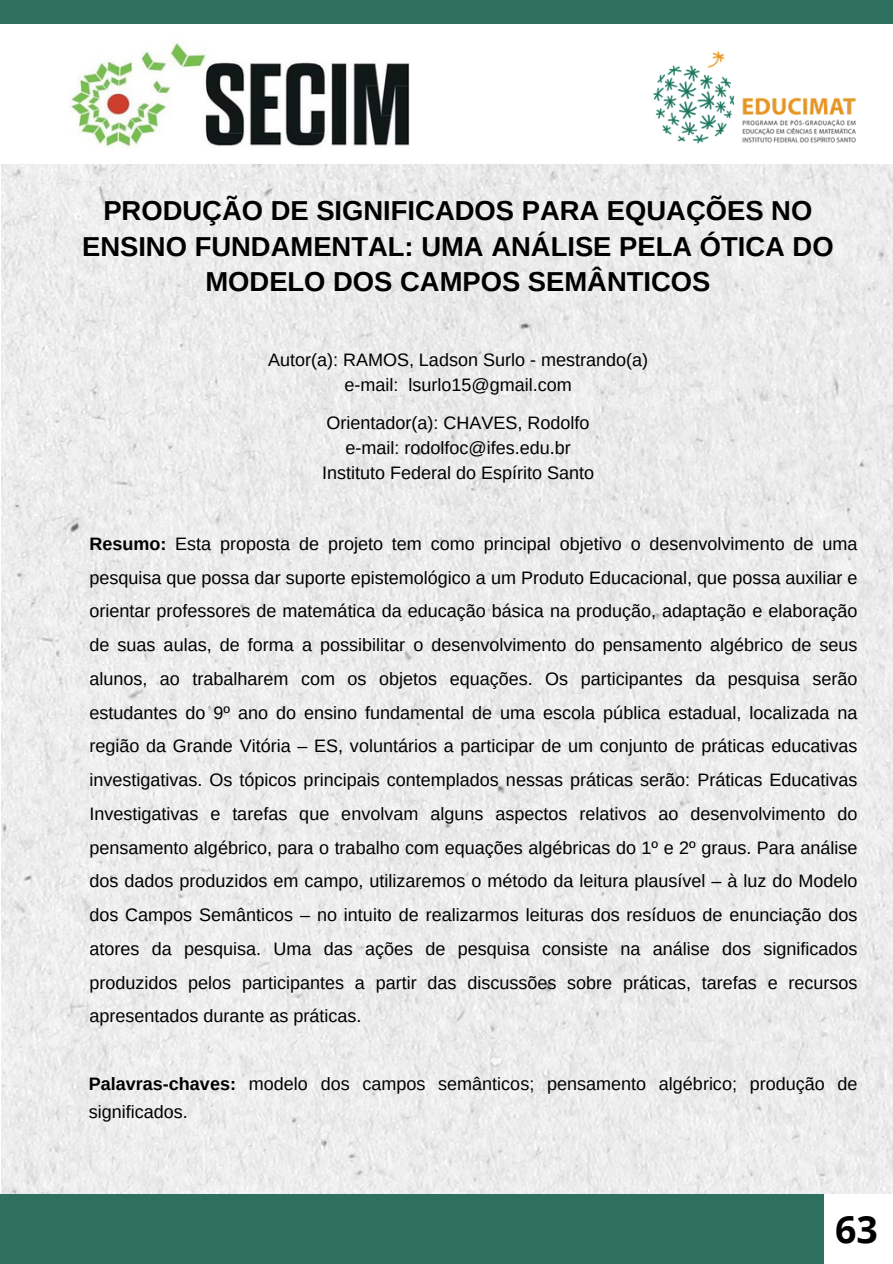
<style>
.page{position:relative;width:893px;height:1264px;background:#fff}
.page>*{position:absolute;margin:0;border:0;box-sizing:border-box;transform-origin:0 0}
.t1{font:700 37.5px "Open Sans";color:#000}
.t2{font:700 27.45px/35.4px "Arimo";color:#000;text-align:center}
.t3{font:18px/33.8px "Arimo";color:#000;text-align:center}
.s1{font-weight:700}
</style>
<div class="page">
<img style="left:1px;top:164px;width:891px;height:1029px">
<div style="left:0;top:0;width:892px;height:24px;background:#2c705d"></div>
<div style="left:0;top:1193px;width:823px;height:70px;background:#2c705d"></div>
<img style="left:653px;top:51px;width:203px;height:93px">
<img style="left:69px;top:42px;width:340px;height:106px">
<h2 class="t2" style="left:82px;top:193px;width:753px">PRODUÇÃO DE SIGNIFICADOS PARA EQUAÇÕES NO<br>ENSINO FUNDAMENTAL: UMA ANÁLISE PELA ÓTICA DO<br>MODELO DOS CAMPOS SEMÂNTICOS</h2>
<p class="t3" style="left:268px;top:347px;width:381px;line-height:24.8px">Autor(a): RAMOS, Ladson Surlo - mestrando(a) e-mail: lsurlo15@gmail.com</p>
<p class="t3" style="left:322px;top:410px;width:273px;line-height:24.8px">Orientador(a): CHAVES, Rodolfo e-mail: rodolfoc@ifes.edu.br<br>Instituto Federal do Espírito Santo</p>
<p class="t3" style="left:89px;top:526px;width:769px;text-align:justify"><span class="s1">Resumo:</span> Esta proposta de projeto tem como principal objetivo o desenvolvimento de uma pesquisa que possa dar suporte epistemológico a um Produto Educacional, que possa auxiliar e orientar professores de matemática da educação básica na produção, adaptação e elaboração de suas aulas, de forma a possibilitar o desenvolvimento do pensamento algébrico de seus alunos, ao trabalharem com os objetos equações. Os participantes da pesquisa serão estudantes do 9º ano do ensino fundamental de uma escola pública estadual, localizada na região da Grande Vitória – ES, voluntários a participar de um conjunto de práticas educativas investigativas. Os tópicos principais contemplados nessas práticas serão: Práticas Educativas Investigativas e tarefas que envolvam alguns aspectos relativos ao desenvolvimento do pensamento algébrico, para o trabalho com equações algébricas do 1º e 2º graus. Para análise dos dados produzidos em campo, utilizaremos o método da leitura plausível – à luz do Modelo dos Campos Semânticos – no intuito de realizarmos leituras dos resíduos de enunciação dos atores da pesquisa. Uma das ações de pesquisa consiste na análise dos significados produzidos pelos participantes a partir das discussões sobre práticas, tarefas e recursos apresentados durante as práticas.</p>
<p class="t3" style="left:89px;top:1069px;width:770px;line-height:28.2px;text-align:left"><span class="s1">Palavras-chaves:</span> modelo dos campos semânticos; pensamento algébrico; produção de significados.</p>
<h1 class="t1" style="left:835px;top:1202px;width:44px">63</h1>
</div>
